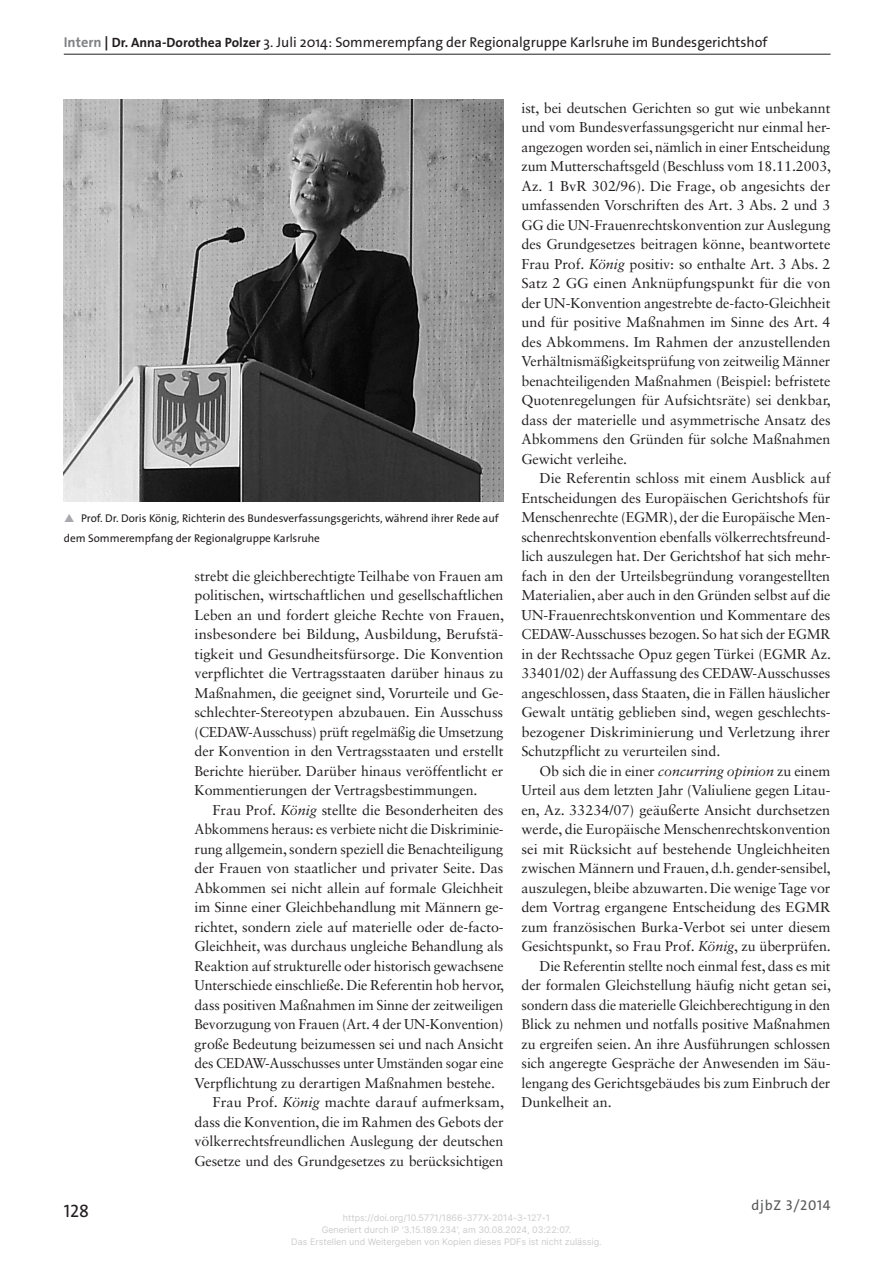
<style>
.page{position:relative;width:893px;height:1263px;background:#fff}
.page>*{position:absolute;margin:0;border:0;box-sizing:border-box;transform-origin:0 0}
.t1{font:18px "The Sans Os F";color:#231f20}
.t2{font:14.25px/19.5px "Sabon LT Std";letter-spacing:-.005em;color:#231f20;text-align:justify}
.t3{font:14.25px "The Sans Os F";color:#231f20}
.t4{font:14.25px "The Sans Os F";letter-spacing:.05em;color:#57585a}
.t5{font:11.25px/19.5px "The Sans Os F";color:#231f20}
.t6{font:9px/12px "Inter";color:#ccc;text-align:center}
.s1{font-weight:700;color:#808285}
.s2{font-weight:700}
.s3{font-weight:700;font-size:13.5px}
.s4{font-style:italic}
</style>
<div class="page">
<hr style="left:64px;top:54px;width:766px;height:1px;background:#231f20">
<img style="left:64px;top:99px;width:439px;height:403px">
<p class="t3" style="left:64px;top:33px;width:705px"><span class="s1">Intern</span> <span class="s2">|</span> <span class="s3">Dr. Anna-Dorothea Polzer</span> 3. Juli 2014: Sommerempfang der Regionalgruppe Karlsruhe im Bundesgerichtshof</p>
<p class="t5" style="left:64px;top:509px;width:437px;text-indent:17px">Prof. Dr. Doris König, Richterin des Bundesverfassungsgerichts, während ihrer Rede auf dem Sommerempfang der Regionalgruppe Karlsruhe</p>
<p class="t2" style="left:195px;top:566px;width:311px">strebt die gleichberechtigte Teilhabe von Frauen am politischen, wirtschaftlichen und gesellschaftlichen Leben an und fordert gleiche Rechte von Frauen, insbesondere bei Bildung, Ausbildung, Berufstä&shy;tigkeit und Gesundheitsfürsorge. Die Konvention verpflichtet die Vertragsstaaten darüber hinaus zu Maßnahmen, die geeignet sind, Vorurteile und Ge&shy;schlechter-Stereotypen abzubauen. Ein Ausschuss (CEDAW-Ausschuss) prüft regelmäßig die Umsetzung der Konvention in den Vertragsstaaten und erstellt Berichte hierüber. Darüber hinaus veröffentlicht er Kommentierungen der Vertragsbestimmungen.</p>
<p class="t2" style="left:213px;top:800px;width:292px">Frau Prof. <span class="s4">König</span> stellte die Besonderheiten des</p>
<p class="t2" style="left:195px;top:819px;width:310px">Abkommens heraus: es verbiete nicht die Diskriminie-</p>
<p class="t2" style="left:195px;top:839px;width:310px">rung allgemein, sondern speziell die Benachteiligung</p>
<p class="t2" style="left:195px;top:858px;width:310px">der Frauen von staatlicher und privater Seite. Das</p>
<p class="t2" style="left:195px;top:878px;width:310px">Abkommen sei nicht allein auf formale Gleichheit</p>
<p class="t2" style="left:195px;top:897px;width:310px">im Sinne einer Gleichbehandlung mit Männern ge-</p>
<p class="t2" style="left:195px;top:917px;width:311px">richtet, sondern ziele auf materielle oder de-facto-</p>
<p class="t2" style="left:195px;top:936px;width:310px">Gleichheit, was durchaus ungleiche Behandlung als</p>
<p class="t2" style="left:195px;top:956px;width:311px">Reaktion auf strukturelle oder historisch gewachsene</p>
<p class="t2" style="left:195px;top:975px;width:311px">Unterschiede einschließe. Die Referentin hob hervor,</p>
<p class="t2" style="left:195px;top:995px;width:310px">dass positiven Maßnahmen im Sinne der zeitweiligen</p>
<p class="t2" style="left:195px;top:1014px;width:310px">Bevorzugung von Frauen (Art. 4 der UN-Konvention)</p>
<p class="t2" style="left:195px;top:1034px;width:310px">große Bedeutung beizumessen sei und nach Ansicht</p>
<p class="t2" style="left:195px;top:1053px;width:311px">des CEDAW-Ausschusses unter Umständen sogar eine</p>
<p class="t2" style="left:195px;top:1073px;width:302px">Verpflichtung zu derartigen Maßnahmen bestehe.</p>
<p class="t2" style="left:213px;top:1092px;width:293px">Frau Prof. <span class="s4">König</span> machte darauf aufmerksam,</p>
<p class="t2" style="left:195px;top:1112px;width:310px">dass die Konvention, die im Rahmen des Gebots der</p>
<p class="t2" style="left:195px;top:1131px;width:310px">völkerrechtsfreundlichen Auslegung der deutschen</p>
<p class="t2" style="left:195px;top:1151px;width:310px">Gesetze und des Grundgesetzes zu berücksichtigen</p>
<p class="t2" style="left:521px;top:98px;width:311px">ist, bei deutschen Gerichten so gut wie unbekannt und vom Bundesverfassungsgericht nur einmal her&shy;angezogen worden sei, nämlich in einer Entscheidung zum Mutterschaftsgeld (Beschluss vom 18.11.2003, Az. 1 BvR 302/96). Die Frage, ob angesichts der umfassenden Vorschriften des Art. 3 Abs. 2 und 3<br>GG die UN-Frauenrechtskonvention zur Auslegung des Grundgesetzes beitragen könne, beantwortete Frau Prof. <span class="s4">König</span> positiv: so enthalte Art. 3 Abs. 2<br>Satz 2 GG einen Anknüpfungspunkt für die von der UN-Konvention angestrebte de-facto-Gleichheit und für positive Maßnahmen im Sinne des Art. 4 des Abkommens. Im Rahmen der anzustellenden Verhältnismäßigkeitsprüfung von zeitweilig Männer benachteiligenden Maßnahmen (Beispiel: befristete Quotenregelungen für Aufsichtsräte) sei denkbar, dass der materielle und asymmetrische Ansatz des Abkommens den Gründen für solche Maßnahmen Gewicht verleihe.</p>
<p class="t2" style="left:521px;top:468px;width:311px;text-indent:18px">Die Referentin schloss mit einem Ausblick auf Entscheidungen des Europäischen Gerichtshofs für Menschenrechte (EGMR), der die Europäische Men&shy;schenrechtskonvention ebenfalls völkerrechtsfreund&shy;lich auszulegen hat. Der Gerichtshof hat sich mehr&shy;fach in den der Urteilsbegründung vorangestellten Materialien, aber auch in den Gründen selbst auf die UN-Frauenrechtskonvention und Kommentare des CEDAW-Ausschusses bezogen. So hat sich der EGMR in der Rechtssache Opuz gegen Türkei (EGMR Az.<br>33401/02) der Auffassung des CEDAW-Ausschusses angeschlossen, dass Staaten, die in Fällen häuslicher Gewalt untätig geblieben sind, wegen geschlechts&shy;bezogener Diskriminierung und Verletzung ihrer Schutzpflicht zu verurteilen sind.</p>
<p class="t2" style="left:539px;top:761px;width:292px">Ob sich die in einer <span class="s4">concurring opinion</span> zu einem</p>
<p class="t2" style="left:521px;top:780px;width:310px">Urteil aus dem letzten Jahr (Valiuliene gegen Litau-</p>
<p class="t2" style="left:521px;top:800px;width:310px">en, Az. 33234/07) geäußerte Ansicht durchsetzen</p>
<p class="t2" style="left:521px;top:819px;width:310px">werde, die Europäische Menschenrechtskonvention</p>
<p class="t2" style="left:521px;top:839px;width:310px">sei mit Rücksicht auf bestehende Ungleichheiten</p>
<p class="t2" style="left:521px;top:858px;width:311px">zwischen Männern und Frauen, d.h. gender-sensibel,</p>
<p class="t2" style="left:521px;top:878px;width:310px">auszulegen, bleibe abzuwarten. Die wenige Tage vor</p>
<p class="t2" style="left:521px;top:897px;width:311px">dem Vortrag ergangene Entscheidung des EGMR</p>
<p class="t2" style="left:521px;top:917px;width:311px">zum französischen Burka-Verbot sei unter diesem</p>
<p class="t2" style="left:521px;top:936px;width:311px">Gesichtspunkt, so Frau Prof. <span class="s4">König</span>, zu überprüfen.</p>
<p class="t2" style="left:539px;top:956px;width:293px">Die Referentin stellte noch einmal fest, dass es mit</p>
<p class="t2" style="left:521px;top:975px;width:311px">der formalen Gleichstellung häufig nicht getan sei,</p>
<p class="t2" style="left:521px;top:995px;width:310px">sondern dass die materielle Gleichberechtigung in den</p>
<p class="t2" style="left:521px;top:1014px;width:310px">Blick zu nehmen und notfalls positive Maßnahmen</p>
<p class="t2" style="left:521px;top:1034px;width:310px">zu ergreifen seien. An ihre Ausführungen schlossen</p>
<p class="t2" style="left:521px;top:1053px;width:310px">sich angeregte Gespräche der Anwesenden im Säu-</p>
<p class="t2" style="left:521px;top:1073px;width:310px">lengang des Gerichtsgebäudes bis zum Einbruch der</p>
<p class="t2" style="left:521px;top:1092px;width:92px">Dunkelheit an.</p>
<p class="t1" style="left:64px;top:1199px;width:27px">128</p>
<p class="t6" style="left:291px;top:1212px;width:312px">https://doi.org/10.5771/1866-377X-2014-3-127-1<br>Generiert durch IP '3.15.189.234', am 30.08.2024, 03:22:07.<br>Das Erstellen und Weitergeben von Kopien dieses PDFs ist nicht zulässig.</p>
<p class="t4" style="left:752px;top:1196px;width:80px">djbZ 3/2014</p>
</div>
